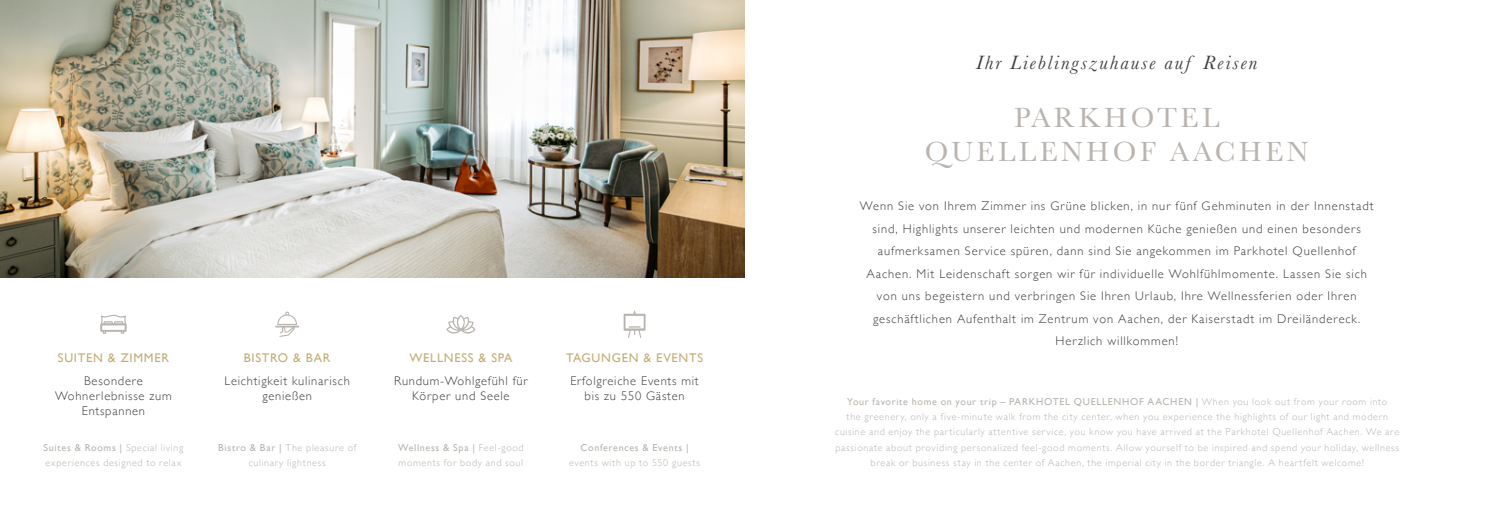
<style>
.page{position:relative;width:1489px;height:525px;background:#fff}
.page>*{position:absolute;margin:0;border:0;box-sizing:border-box;transform-origin:0 0}
.t1{font:28.75px/34.5px "Baskerville";letter-spacing:.12em;color:#b9b4af;text-align:center}
.t2{font:italic 20px "Baskerville";letter-spacing:.1em;color:#3e3e40}
.t3{font:300 12.5px/22.5px "Gill Sans";letter-spacing:.07em;color:#3e3e40;text-align:center}
.t4{font:12.5px "Gill Sans";letter-spacing:.06em;color:#c5ac75}
.t5{font:300 10px/15px "Gill Sans";letter-spacing:.07em;color:#b9b4af}
.t6{font:10px "Gill Sans";letter-spacing:.065em;color:#b9b4af}
.s1{font-weight:400}
</style>
<div class="page">
<svg style="left:446px;top:315px;width:29px;height:18px"></svg>
<svg style="left:623px;top:310px;width:22px;height:28px"></svg>
<svg style="left:275px;top:311px;width:24px;height:26px"></svg>
<img style="left:0;top:0;width:744px;height:278px">
<svg style="left:100px;top:314px;width:27px;height:19px"></svg>
<p class="t4" style="left:58px;top:350px;width:113px">SUITEN &amp; ZIMMER</p>
<p class="t3" style="left:55px;top:372px;width:118px;line-height:15px">Besondere<br>Wohnerlebnisse zum<br>Entspannen</p>
<p class="t5" style="left:44px;top:439px;width:141px"><span class="s1">Suites &amp; Rooms |</span> Special living experiences designed to relax</p>
<p class="t4" style="left:244px;top:350px;width:88px">BISTRO &amp; BAR</p>
<p class="t3" style="left:224px;top:372px;width:127px;line-height:15px">Leichtigkeit kulinarisch genießen</p>
<p class="t5" style="left:218px;top:439px;width:139px;text-align:center"><span class="s1">Bistro &amp; Bar |</span> The pleasure of culinary lightness</p>
<p class="t4" style="left:409px;top:350px;width:104px">WELLNESS &amp; SPA</p>
<p class="t3" style="left:394px;top:372px;width:135px;line-height:15px">Rundum-Wohlgefühl für<br>Körper und Seele</p>
<p class="t5" style="left:398px;top:439px;width:127px"><span class="s1">Wellness &amp; Spa |</span> Feel-good moments for body and soul</p>
<p class="t4" style="left:566px;top:350px;width:139px">TAGUNGEN &amp; EVENTS</p>
<p class="t3" style="left:570px;top:372px;width:130px;line-height:15px">Erfolgreiche Events mit bis zu 550 Gästen</p>
<p class="t6" style="left:580px;top:441px;width:110px">Conferences &amp; Events |</p>
<p class="t5" style="left:569px;top:454px;width:132px">events with up to 550 guests</p>
<h2 class="t2" style="left:976px;top:49px;width:283px">Ihr Lieblingszuhause auf Reisen</h2>
<h1 class="t1" style="left:924px;top:101px;width:385px">PARKHOTEL<br>QUELLENHOF AACHEN</h1>
<p class="t3" style="left:859px;top:194px;width:515px">Wenn Sie von Ihrem Zimmer ins Grüne blicken, in nur fünf Gehminuten in der Innenstadt sind, Highlights unserer leichten und modernen Küche genießen und einen besonders aufmerksamen Service spüren, dann sind Sie angekommen im Parkhotel Quellenhof Aachen. Mit Leidenschaft sorgen wir für individuelle Wohlfühlmomente. Lassen Sie sich von uns begeistern und verbringen Sie Ihren Urlaub, Ihre Wellnessferien oder Ihren geschäftlichen Aufenthalt im Zentrum von Aachen, der Kaiserstadt im Dreiländereck.<br>Herzlich willkommen!</p>
<p class="t5" style="left:835px;top:394px;width:565px;text-align:center"><span class="s1">Your favorite home on your trip – PARKHOTEL QUELLENHOF AACHEN |</span> When you look out from your room into<br>the greenery, only a five-minute walk from the city center, when you experience the highlights of our light and modern cuisine and enjoy the particularly attentive service, you know you have arrived at the Parkhotel Quellenhof Aachen. We are passionate about providing personalized feel-good moments. Allow yourself to be inspired and spend your holiday, wellness break or business stay in the center of Aachen, the imperial city in the border triangle. A heartfelt welcome!</p>
</div>
